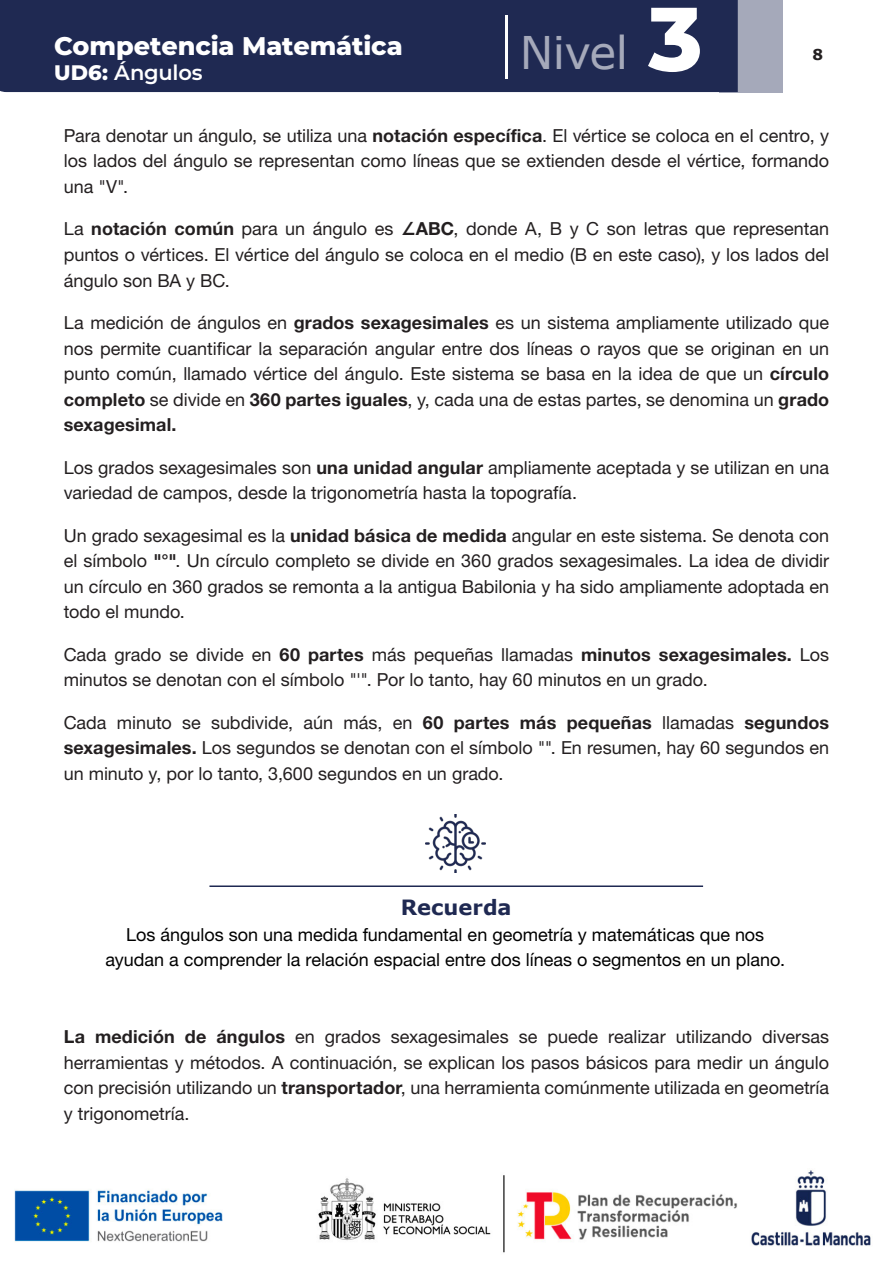
<style>
.page{position:relative;width:893px;height:1263px;background:#fff}
.page>*{position:absolute;margin:0;border:0;box-sizing:border-box;transform-origin:0 0}
.t1{font:45px "Verdana";letter-spacing:-.015em;color:#a5a9ba}
.t2{font:800 25.5px "Montserrat";letter-spacing:-.005em;color:#fff}
.t3{font:600 21px "Montserrat";letter-spacing:-.01em;color:#fff}
.t4{font:700 21px "Verdana";color:#1f2952}
.t5{font:18px/25.5px "Helvetica Neue LT 55 Rm";color:#231f20;text-align:justify}
.t6{font:18px/25.5px "Helvetica Neue LT 55 Rm";color:#000;text-align:center}
.t7{font:700 15px "Verdana";color:#231f20}
.s1{font-weight:800}
.s2{font-family:"Montserrat";font-weight:800;font-size:90px;color:#fff}
.s3{font-family:"Helvetica Neue LT 75 Bd"}
.s4{font-family:"DejaVu Sans Condensed";font-weight:700}
</style>
<div class="page">
<img style="left:14px;top:1170px;width:857px;height:83px">
<div style="left:719px;top:0;width:63px;height:92px;background:#a5a9ba"></div>
<div style="left:0;top:0;width:738px;height:92px;background:#1f2952"></div>
<hr style="left:505px;top:16px;width:2px;height:63px;background:#fff">
<img style="left:426px;top:814px;width:60px;height:59px">
<hr style="left:209px;top:885px;width:494px;height:2px;background:#1f2952">
<h2 class="t2" style="left:54px;top:27px;width:350px">Competencia Matemática</h2>
<p class="t3" style="left:54px;top:58px;width:150px"><span class="s1">UD6:</span> Ángulos</p>
<h1 class="t1" style="left:520px;top:22px;width:184px">Nivel <span class="s2">3</span></h1>
<p class="t7" style="left:812px;top:44px;width:12px">8</p>
<p class="t5" style="left:64px;top:122px;width:767px">Para denotar un ángulo, se utiliza una <span class="s3">notación específica</span>. El vértice se coloca en el centro, y los lados del ángulo se representan como líneas que se extienden desde el vértice, formando una "V".</p>
<p class="t5" style="left:64px;top:216px;width:767px">La <span class="s3">notación común</span> para un ángulo es <span class="s4">∠</span><span class="s3">ABC</span>, donde A, B y C son letras que representan puntos o vértices. El vértice del ángulo se coloca en el medio (B en este caso), y los lados del ángulo son BA y BC.</p>
<p class="t5" style="left:64px;top:309px;width:767px">La medición de ángulos en <span class="s3">grados sexagesimales</span> es un sistema ampliamente utilizado que nos permite cuantificar la separación angular entre dos líneas o rayos que se originan en un punto común, llamado vértice del ángulo. Este sistema se basa en la idea de que un <span class="s3">círculo completo</span> se divide en <span class="s3">360 partes iguales</span>, y, cada una de estas partes, se denomina un <span class="s3">grado sexagesimal.</span></p>
<p class="t5" style="left:64px;top:454px;width:767px">Los grados sexagesimales son <span class="s3">una unidad angular</span> ampliamente aceptada y se utilizan en una variedad de campos, desde la trigonometría hasta la topografía.</p>
<p class="t5" style="left:64px;top:522px;width:767px">Un grado sexagesimal es la <span class="s3">unidad básica de medida</span> angular en este sistema. Se denota con el símbolo <span class="s3">"°"</span>. Un círculo completo se divide en 360 grados sexagesimales. La idea de dividir un círculo en 360 grados se remonta a la antigua Babilonia y ha sido ampliamente adoptada en todo el mundo.</p>
<p class="t5" style="left:64px;top:641px;width:767px">Cada grado se divide en <span class="s3">60 partes</span> más pequeñas llamadas <span class="s3">minutos sexagesimales.</span> Los minutos se denotan con el símbolo "'". Por lo tanto, hay 60 minutos en un grado.</p>
<p class="t5" style="left:64px;top:709px;width:767px">Cada minuto se subdivide, aún más, en <span class="s3">60 partes más pequeñas</span> llamadas <span class="s3">segundos sexagesimales.</span> Los segundos se denotan con el símbolo "". En resumen, hay 60 segundos en un minuto y, por lo tanto, 3,600 segundos en un grado.</p>
<p class="t4" style="left:401px;top:892px;width:112px">Recuerda</p>
<p class="t6" style="left:105px;top:921px;width:681px">Los ángulos son una medida fundamental en geometría y matemáticas que nos ayudan a comprender la relación espacial entre dos líneas o segmentos en un plano.</p>
<p class="t5" style="left:64px;top:1023px;width:767px"><span class="s3">La medición de ángulos</span> en grados sexagesimales se puede realizar utilizando diversas herramientas y métodos. A continuación, se explican los pasos básicos para medir un ángulo con precisión utilizando un <span class="s3">transportador</span>, una herramienta comúnmente utilizada en geometría y trigonometría.</p>
</div>
